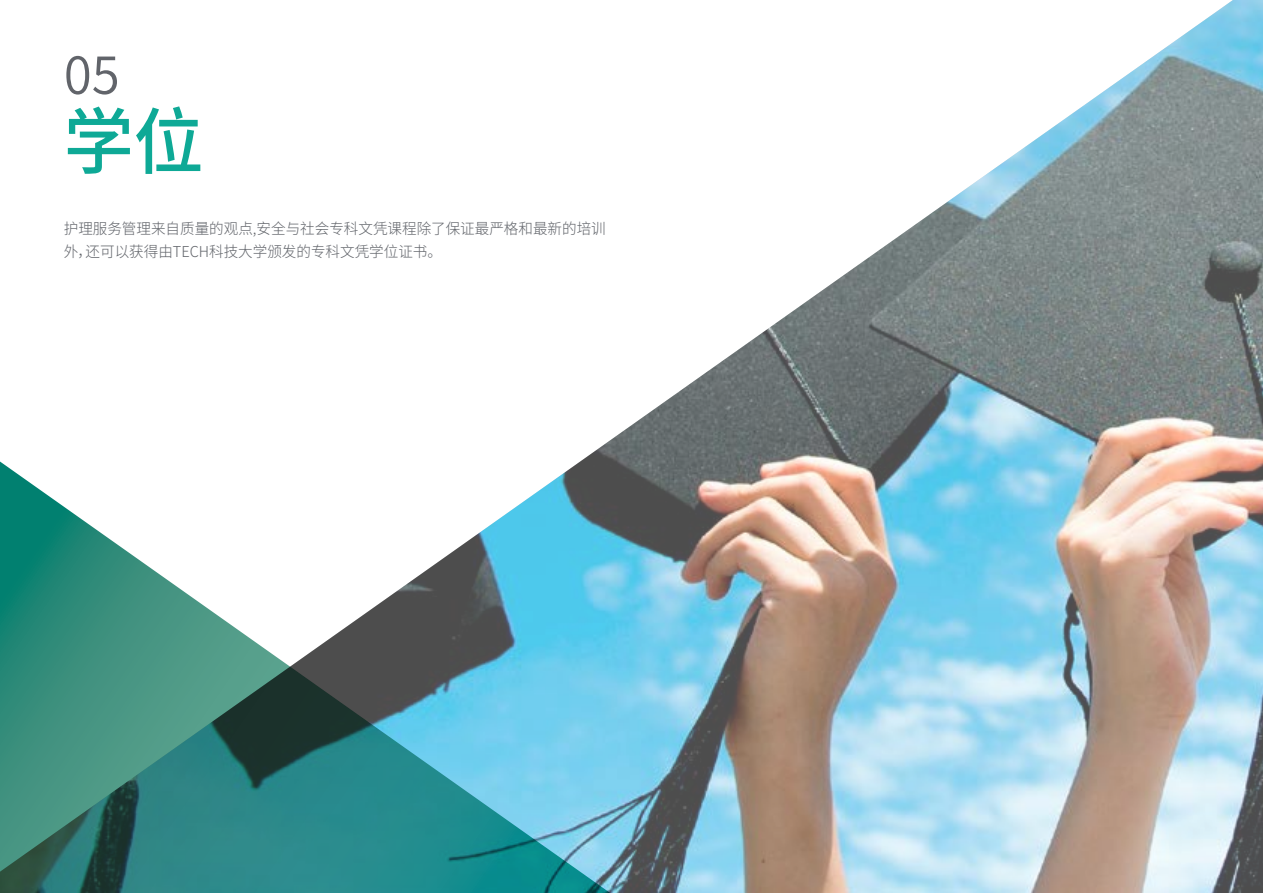
<style>
.page{position:relative;width:1263px;height:893px;background:#fff}
.page>*{position:absolute;margin:0;border:0;box-sizing:border-box;transform-origin:0 0}
.t1{font:500 72px "Source Han Sans CN";color:#0ea996}
.t2{font:52.5px "Source Han Sans CN";color:#61646a}
.t3{font:300 15px/22.5px "Source Han Sans CN";color:#61646a}
</style>
<div class="page">
<img style="left:602px;top:0;width:661px;height:893px">
<svg style="left:0;top:446px;width:640px;height:447px"></svg>
<h2 class="t2" style="left:64px;top:45px;width:57px">05</h2>
<h1 class="t1" style="left:64px;top:101px;width:141px">学位</h1>
<p class="t3" style="left:64px;top:218px;width:543px">护理服务管理来自质量的观点,安全与社会专科文凭课程除了保证最严格和最新的培训外，还可以获得由TECH科技大学颁发的专科文凭学位证书。</p>
</div>
